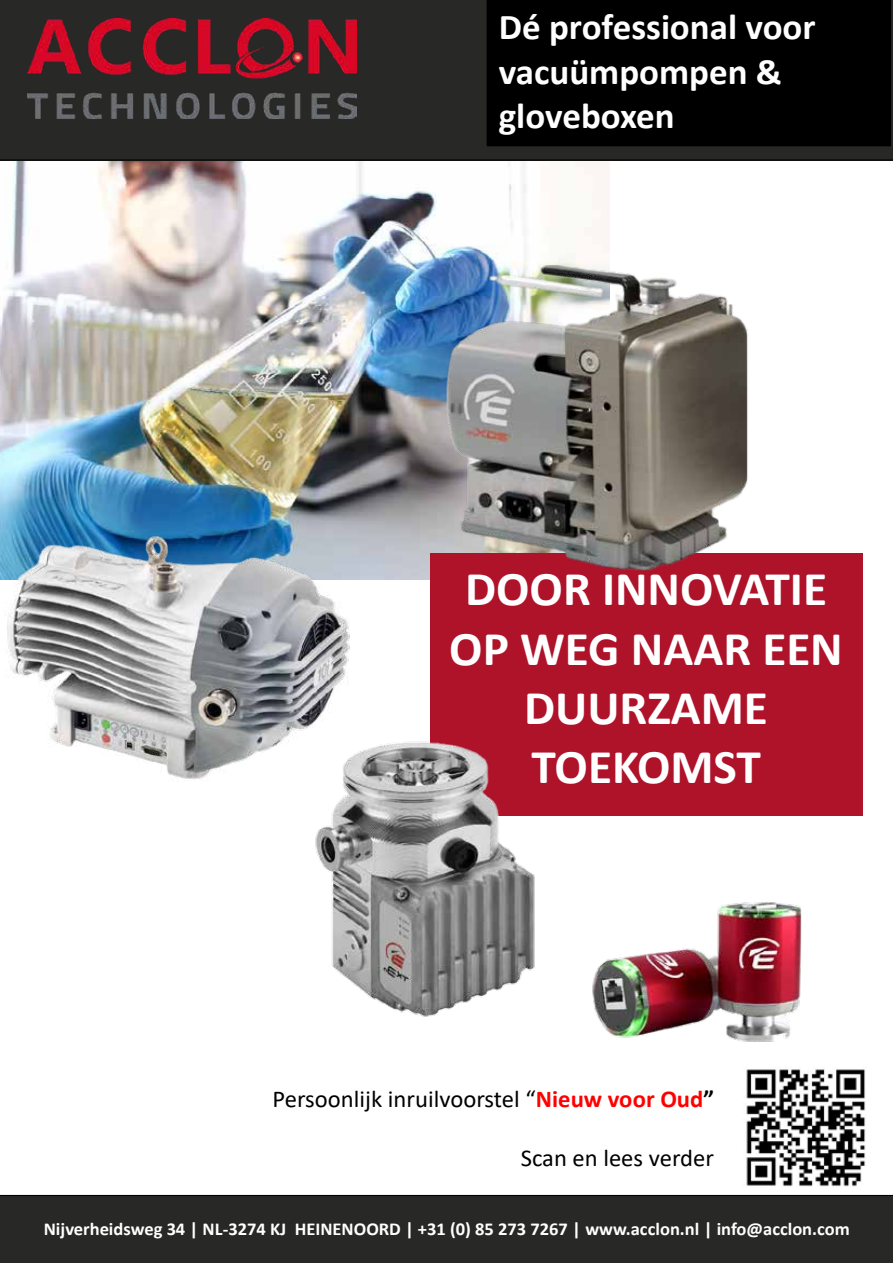
<style>
.page{position:relative;width:893px;height:1263px;background:#fff}
.page>*{position:absolute;margin:0;border:0;box-sizing:border-box;transform-origin:0 0}
.t1{font:700 48.6px/59.2px "Calibri";color:#fff;text-align:center}
.t2{font:700 36.45px/44.5px "Calibri";color:#fff}
.t3{font:24.15px "Calibri";color:#000}
.t4{font:700 18.15px "Calibri";color:#fff}
.s1{font-weight:700;color:#f00}
.s2{font-weight:700}
</style>
<div class="page">
<img style="left:0;top:161px;width:609px;height:276px">
<div style="left:0;top:0;width:893px;height:161px;background:#282827"></div>
<img style="left:28px;top:19px;width:329px;height:99px">
<div style="left:430px;top:553px;width:432px;height:262px;background:#ae132a"></div>
<div style="left:0;top:1195px;width:893px;height:61px;background:#282827"></div>
<div style="left:487px;top:0;width:404px;height:146px;background:#000"></div>
<img style="left:331px;top:741px;width:210px;height:276px">
<img style="left:384px;top:170px;width:364px;height:410px">
<img style="left:0;top:437px;width:397px;height:437px">
<img style="left:550px;top:815px;width:293px;height:227px">
<img style="left:746px;top:1069px;width:120px;height:118px">
<div style="left:0;top:1256px;width:893px;height:7px;background:#282827"></div>
<p class="t2" style="left:499px;top:4px;width:319px">Dé professional voor vacuümpompen &amp; gloveboxen</p>
<p class="t2" style="left:499px;top:17px;width:319px">Dé professional voor vacuümpompen &amp; gloveboxen</p>
<p class="t1" style="left:449px;top:559px;width:395px">DOOR INNOVATIE<br>OP WEG NAAR EEN<br>DUURZAME<br>TOEKOMST</p>
<p class="t1" style="left:449px;top:572px;width:395px">DOOR INNOVATIE<br>OP WEG NAAR EEN<br>DUURZAME<br>TOEKOMST</p>
<p class="t3" style="left:273px;top:1082px;width:443px">Persoonlijk inruilvoorstel “<span class="s1">Nieuw voor Oud</span><span class="s2">”</span></p>
<p class="t3" style="left:521px;top:1141px;width:195px">Scan en lees verder</p>
<p class="t4" style="left:44px;top:1216px;width:808px">Nijverheidsweg 34 | NL-3274 KJ HEINENOORD | +31 (0) 85 273 7267 | www.acclon.nl | info@acclon.com</p>
</div>
